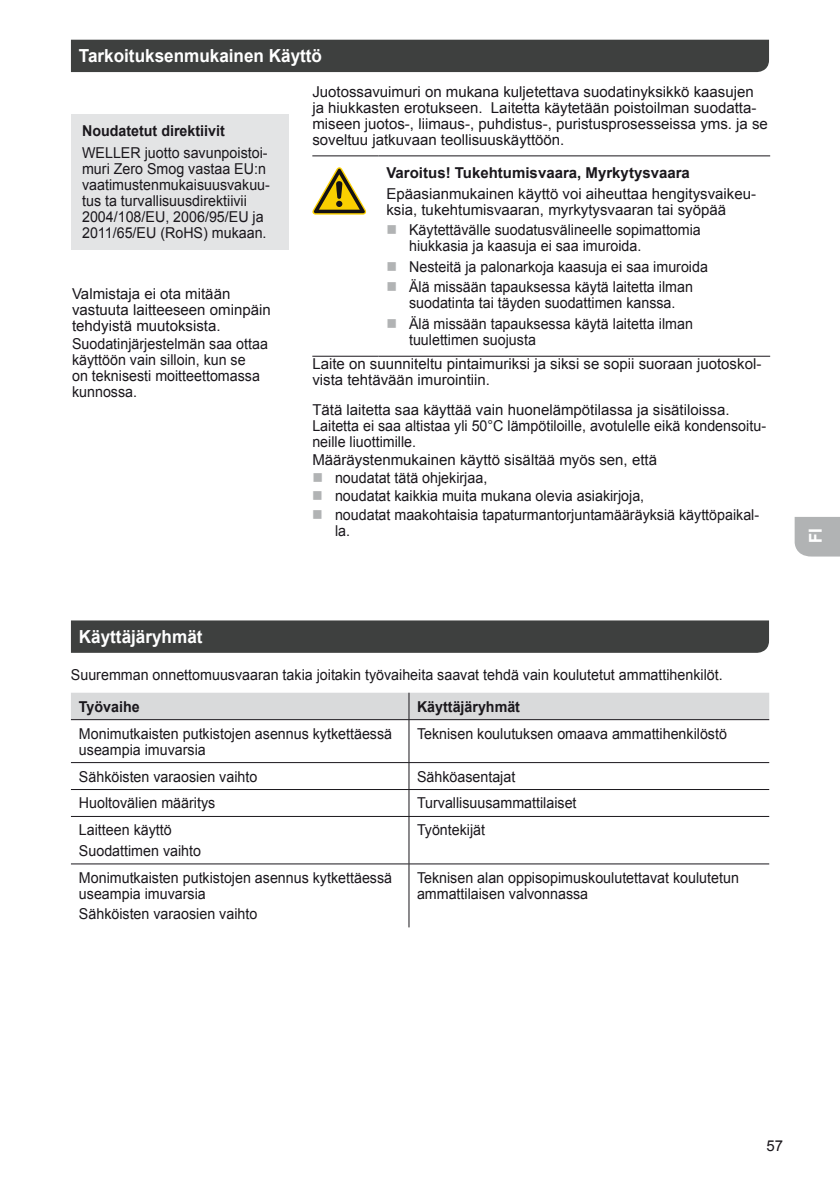
<style>
.page{position:relative;width:840px;height:1191px;background:#fff}
.page>*{position:absolute;margin:0;border:0;box-sizing:border-box;transform-origin:0 0}
.t1{font:700 18px "Arial";color:#fff;scale:.95 1}
.t2{font:700 18px "Helvetica Neue";color:#fff;scale:.9 1}
.t3{font:15px/16px "Arial";color:#1a171c;scale:.95 1}
.t4{font:15px/16px "Arial";color:#1a171c}
.t5{font:700 15px "Arial";color:#1a171c;scale:.95 1}
.t6{font:700 15px "Arial";color:#1a171c}
</style>
<div class="page">
<div style="left:794px;top:517px;width:45px;height:39px;background:#b1b3b4"></div>
<div style="left:71px;top:40px;width:697px;height:32px;background:#3e403f"></div>
<hr style="left:312px;top:155px;width:66px;height:1px;background:#1a171c">
<hr style="left:378px;top:155px;width:391px;height:1px;background:#1a171c">
<hr style="left:312px;top:356px;width:66px;height:1px;background:#1a171c">
<hr style="left:378px;top:356px;width:391px;height:1px;background:#1a171c">
<svg style="left:312px;top:167px;width:54px;height:48px"></svg>
<div style="left:71px;top:620px;width:697px;height:33px;background:#3e403f"></div>
<div style="left:71px;top:692px;width:697px;height:27px;background:#d9dadb"></div>
<hr style="left:71px;top:719px;width:338px;height:1px;background:#1a171c">
<hr style="left:409px;top:719px;width:359px;height:1px;background:#1a171c">
<hr style="left:408px;top:720px;width:1px;height:42px;background:#1a171c">
<hr style="left:71px;top:762px;width:338px;height:1px;background:#1a171c">
<hr style="left:409px;top:762px;width:359px;height:1px;background:#1a171c">
<hr style="left:71px;top:789px;width:338px;height:1px;background:#1a171c">
<hr style="left:409px;top:789px;width:359px;height:1px;background:#1a171c">
<svg style="left:408px;top:763px;width:1px;height:53px"></svg>
<hr style="left:71px;top:816px;width:338px;height:1px;background:#1a171c">
<hr style="left:409px;top:816px;width:359px;height:1px;background:#1a171c">
<hr style="left:408px;top:816px;width:1px;height:47px;background:#1a171c">
<hr style="left:71px;top:863px;width:338px;height:1px;background:#1a171c">
<hr style="left:409px;top:863px;width:359px;height:1px;background:#1a171c">
<hr style="left:408px;top:864px;width:1px;height:63px;background:#1a171c">
<div style="left:71px;top:114px;width:217px;height:135px;background:#e3e4e5"></div>
<p class="t1" style="left:79px;top:44px;width:257px">Tarkoituksenmukainen Käyttö</p>
<p class="t4" style="left:312px;top:84px;width:457px">Juotossavuimuri on mukana kuljetettava suodatinyksikkö kaasujen ja hiukkasten erotukseen. Laitetta käytetään poistoilman suodatta&shy;miseen juotos-, liimaus-, puhdistus-, puristusprosesseissa yms. ja se soveltuu jatkuvaan teollisuuskäyttöön.</p>
<p class="t6" style="left:386px;top:163px;width:305px">Varoitus! Tukehtumisvaara, Myrkytysvaara</p>
<p class="t4" style="left:386px;top:186px;width:371px">Epäasianmukainen käyttö voi aiheuttaa hengitysvaikeu&shy;ksia, tukehtumisvaaran, myrkytysvaaran tai syöpää</p>
<p class="t3" style="left:409px;top:222px;width:308px">Käytettävälle suodatusvälineelle sopimattomia hiukkasia ja kaasuja ei saa imuroida.</p>
<p class="t3" style="left:409px;top:256px;width:316px;line-height:20.6px">Nesteitä ja palonarkoja kaasuja ei saa imuroida<br>Älä missään tapauksessa käytä laitetta ilman</p>
<p class="t3" style="left:409px;top:293px;width:300px;line-height:20.6px">suodatinta tai täyden suodattimen kanssa.<br>Älä missään tapauksessa käytä laitetta ilman</p>
<p class="t3" style="left:312px;top:328px;width:474px;line-height:24.2px;text-indent:97px">tuulettimen suojusta<br>Laite on suunniteltu pintaimuriksi ja siksi se sopii suoraan juotoskol-</p>
<p class="t4" style="left:312px;top:365px;width:418px;line-height:29.6px">vista tehtävään imurointiin.<br>Tätä laitetta saa käyttää vain huonelämpötilassa ja sisätiloissa.</p>
<p class="t3" style="left:312px;top:417px;width:479px">Laitetta ei saa altistaa yli 50°C lämpötiloille, avotulelle eikä kondensoitu&shy;neille liuottimille.</p>
<p class="t4" style="left:335px;top:451px;width:425px;line-height:18.2px;text-indent:-23px">Määräystenmukainen käyttö sisältää myös sen, että<br>noudatat tätä ohjekirjaa,<br>noudatat kaikkia muita mukana olevia asiakirjoja,<br>noudatat maakohtaisia tapaturmantorjuntamääräyksiä käyttöpaikal-</p>
<p class="t3" style="left:335px;top:522px;width:17px">la.</p>
<p class="t5" style="left:82px;top:121px;width:152px">Noudatetut direktiivit</p>
<p class="t3" style="left:82px;top:145px;width:199px">WELLER juotto savunpoistoi&shy;muri Zero Smog vastaa EU:n vaatimustenmukaisuusvakuu&shy;tus ta turvallisuusdirektiivii<br>2004/108/EU, 2006/95/EU ja<br>2011/65/EU (RoHS) mukaan.</p>
<p class="t4" style="left:72px;top:286px;width:200px">Valmistaja ei ota mitään vastuuta laitteeseen ominpäin tehdyistä muutoksista.</p>
<p class="t3" style="left:72px;top:336px;width:207px">Suodatinjärjestelmän saa ottaa käyttöön vain silloin, kun se<br>on teknisesti moitteettomassa kunnossa.</p>
<p class="t1" style="left:79px;top:625px;width:132px">Käyttäjäryhmät</p>
<p class="t3" style="left:71px;top:667px;width:687px">Suuremman onnettomuusvaaran takia joitakin työvaiheita saavat tehdä vain koulutetut ammattihenkilöt.</p>
<p class="t5" style="left:79px;top:696px;width:65px">Työvaihe</p>
<p class="t5" style="left:417px;top:696px;width:110px">Käyttäjäryhmät</p>
<p class="t3" style="left:79px;top:725px;width:331px">Monimutkaisten putkistojen asennus kytkettäessä useampia imuvarsia</p>
<p class="t3" style="left:417px;top:725px;width:327px">Teknisen koulutuksen omaava ammattihenkilöstö</p>
<p class="t3" style="left:79px;top:768px;width:189px">Sähköisten varaosien vaihto</p>
<p class="t3" style="left:417px;top:768px;width:105px">Sähköasentajat</p>
<p class="t3" style="left:79px;top:795px;width:145px">Huoltovälien määritys</p>
<p class="t3" style="left:417px;top:795px;width:169px">Turvallisuusammattilaiset</p>
<p class="t3" style="left:79px;top:820px;width:130px;line-height:20.6px">Laitteen käyttö<br>Suodattimen vaihto</p>
<p class="t3" style="left:417px;top:822px;width:73px">Työntekijät</p>
<p class="t3" style="left:79px;top:869px;width:331px">Monimutkaisten putkistojen asennus kytkettäessä useampia imuvarsia</p>
<p class="t3" style="left:79px;top:906px;width:189px">Sähköisten varaosien vaihto</p>
<p class="t3" style="left:417px;top:869px;width:340px">Teknisen alan oppisopimuskoulutettavat koulutetun ammattilaisen valvonnassa</p>
<p class="t2" style="left:803px;top:543px;width:17px;rotate:-90deg">FI</p>
<p class="t4" style="left:766px;top:1137px;width:18px">57</p>
</div>
